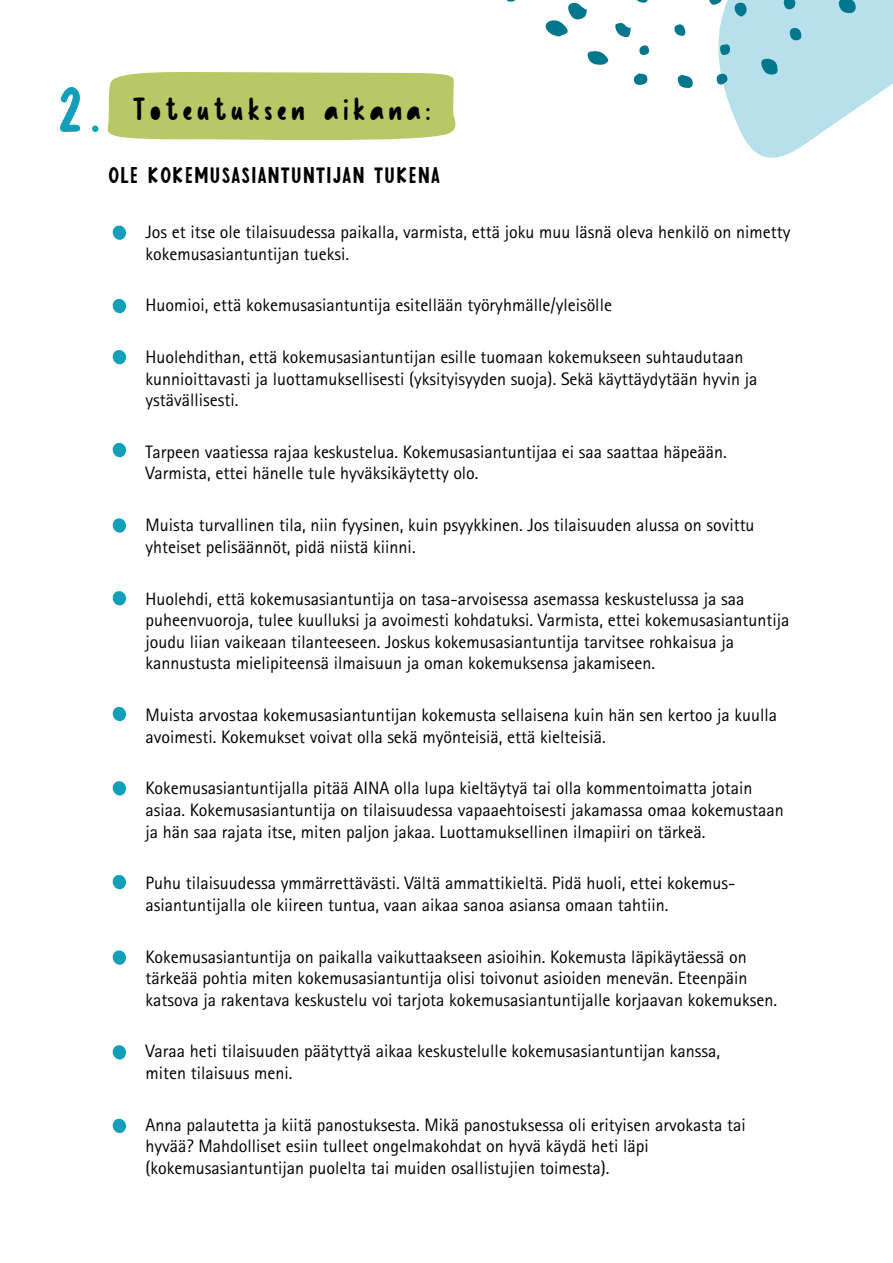
<style>
.page{position:relative;width:893px;height:1263px;background:#fff}
.page>*{position:absolute;margin:0;border:0;box-sizing:border-box;transform-origin:0 0}
.Numerot{font:60px "Sumo";color:#139fba}
.Väliotsikko{font:30px "Sumo Book Alt";color:#000}
.väliotsikko_vaiheet{font:21px "Sumo Book Caps";color:#000}
.Leipis{font:18px/21.6px "Rotis Sans Serif Std";color:#000}
</style>
<div class="page">
<div style="left:107px;top:72px;width:349px;height:68px;background:#b8c866"></div>
<svg style="left:112px;top:225px;width:14px;height:15px"></svg>
<svg style="left:112px;top:299px;width:14px;height:15px"></svg>
<svg style="left:112px;top:350px;width:14px;height:15px"></svg>
<svg style="left:112px;top:443px;width:14px;height:15px"></svg>
<svg style="left:112px;top:518px;width:14px;height:15px"></svg>
<svg style="left:112px;top:591px;width:14px;height:15px"></svg>
<svg style="left:112px;top:707px;width:14px;height:15px"></svg>
<svg style="left:112px;top:781px;width:14px;height:15px"></svg>
<svg style="left:112px;top:875px;width:14px;height:15px"></svg>
<svg style="left:112px;top:950px;width:14px;height:15px"></svg>
<svg style="left:112px;top:1045px;width:14px;height:15px"></svg>
<svg style="left:112px;top:1118px;width:14px;height:16px"></svg>
<svg style="left:545px;top:2px;width:42px;height:34px"></svg>
<svg style="left:587px;top:51px;width:22px;height:14px"></svg>
<svg style="left:615px;top:23px;width:16px;height:14px"></svg>
<svg style="left:677px;top:75px;width:16px;height:13px"></svg>
<svg style="left:506px;top:0;width:10px;height:2px"></svg>
<svg style="left:633px;top:73px;width:15px;height:12px"></svg>
<svg style="left:637px;top:0;width:11px;height:3px"></svg>
<svg style="left:674px;top:24px;width:12px;height:12px"></svg>
<svg style="left:709px;top:0;width:184px;height:158px"></svg>
<svg style="left:639px;top:45px;width:10px;height:10px"></svg>
<h2 class="Numerot" style="left:54px;top:76px;width:52px">2.</h2>
<h2 class="Väliotsikko" style="left:130px;top:92px;width:304px">Toteutuksen aikana:</h2>
<p class="väliotsikko_vaiheet" style="left:108px;top:162px;width:335px">OLE KOKEMUSASIANTUNTIJAN TUKENA</p>
<p class="Leipis" style="left:145px;top:221px;width:647px">Jos et itse ole tilaisuudessa paikalla, varmista, että joku muu läsnä oleva henkilö on nimetty kokemusasiantuntijan tueksi.</p>
<p class="Leipis" style="left:145px;top:294px;width:468px">Huomioi, että kokemusasiantuntija esitellään työryhmälle/yleisölle</p>
<p class="Leipis" style="left:145px;top:346px;width:614px">Huolehdithan, että kokemusasiantuntijan esille tuomaan kokemukseen suhtaudutaan kunnioittavasti ja luottamuksellisesti (yksityisyyden suoja). Sekä käyttäydytään hyvin ja ystävällisesti.</p>
<p class="Leipis" style="left:145px;top:441px;width:583px">Tarpeen vaatiessa rajaa keskustelua. Kokemusasiantuntijaa ei saa saattaa häpeään.<br>Varmista, ettei hänelle tule hyväksikäytetty olo.</p>
<p class="Leipis" style="left:145px;top:514px;width:611px">Muista turvallinen tila, niin fyysinen, kuin psyykkinen. Jos tilaisuuden alussa on sovittu yhteiset pelisäännöt, pidä niistä kiinni.</p>
<p class="Leipis" style="left:145px;top:587px;width:646px">Huolehdi, että kokemusasiantuntija on tasa-arvoisessa asemassa keskustelussa ja saa puheenvuoroja, tulee kuulluksi ja avoimesti kohdatuksi. Varmista, ettei kokemusasiantuntija joudu liian vaikeaan tilanteeseen. Joskus kokemusasiantuntija tarvitsee rohkaisua ja kannustusta mielipiteensä ilmaisuun ja oman kokemuksensa jakamiseen.</p>
<p class="Leipis" style="left:145px;top:704px;width:633px">Muista arvostaa kokemusasiantuntijan kokemusta sellaisena kuin hän sen kertoo ja kuulla avoimesti. Kokemukset voivat olla sekä myönteisiä, että kielteisiä.</p>
<p class="Leipis" style="left:145px;top:777px;width:640px">Kokemusasiantuntijalla pitää AINA olla lupa kieltäytyä tai olla kommentoimatta jotain asiaa. Kokemusasiantuntija on tilaisuudessa vapaaehtoisesti jakamassa omaa kokemustaan ja hän saa rajata itse, miten paljon jakaa. Luottamuksellinen ilmapiiri on tärkeä.</p>
<p class="Leipis" style="left:145px;top:872px;width:592px">Puhu tilaisuudessa ymmärrettävästi. Vältä ammattikieltä. Pidä huoli, ettei kokemus&shy;asiantuntijalla ole kiireen tuntua, vaan aikaa sanoa asiansa omaan tahtiin.</p>
<p class="Leipis" style="left:145px;top:945px;width:633px">Kokemusasiantuntija on paikalla vaikuttaakseen asioihin. Kokemusta läpikäytäessä on tärkeää pohtia miten kokemusasiantuntija olisi toivonut asioiden menevän. Eteenpäin katsova ja rakentava keskustelu voi tarjota kokemusasiantuntijalle korjaavan kokemuksen.</p>
<p class="Leipis" style="left:145px;top:1040px;width:576px">Varaa heti tilaisuuden päätyttyä aikaa keskustelulle kokemusasiantuntijan kanssa, miten tilaisuus meni.</p>
<p class="Leipis" style="left:145px;top:1114px;width:602px">Anna palautetta ja kiitä panostuksesta. Mikä panostuksessa oli erityisen arvokasta tai hyvää? Mahdolliset esiin tulleet ongelmakohdat on hyvä käydä heti läpi (kokemusasiantuntijan puolelta tai muiden osallistujien toimesta).</p>
</div>
